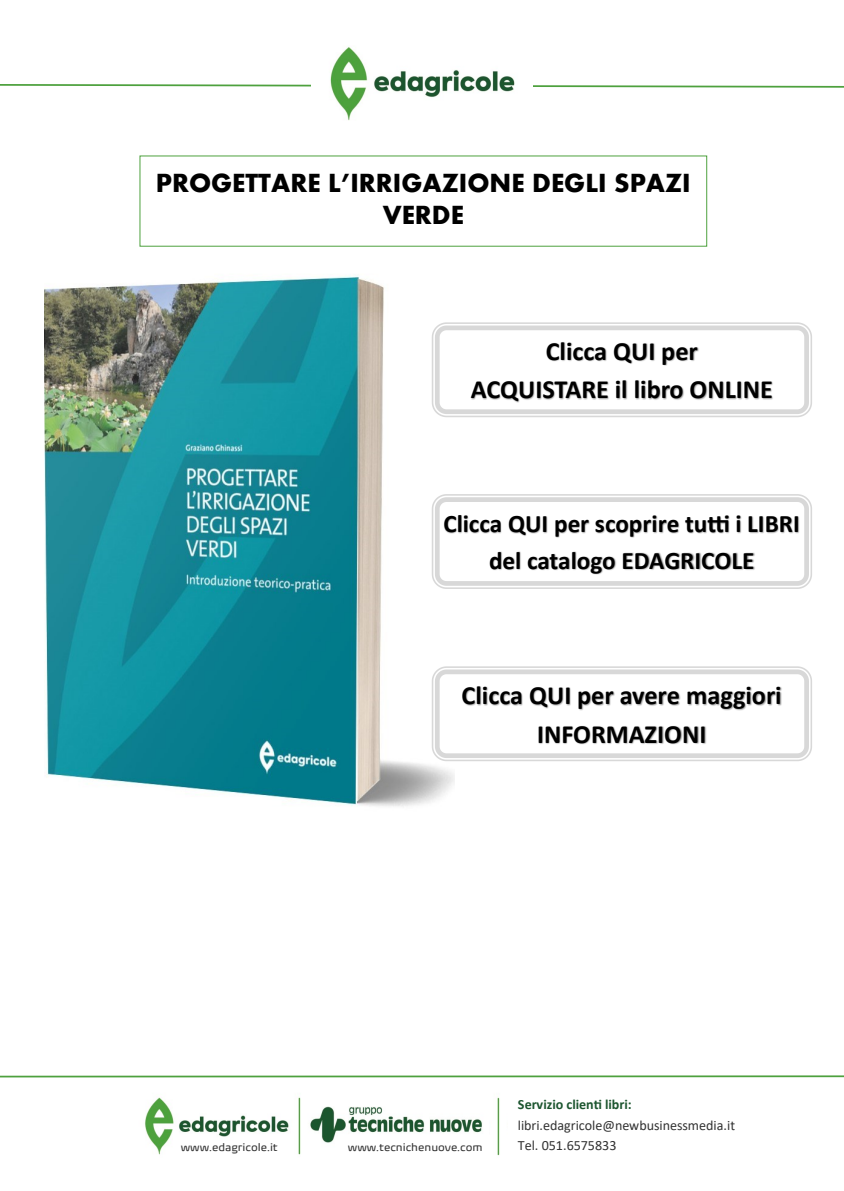
<style>
.page{position:relative;width:844px;height:1191px;background:#fff}
.page>*{position:absolute;margin:0;border:0;box-sizing:border-box;transform-origin:0 0}
.t1{font:700 27.12px/31.8px "Aharoni";color:#000;text-align:center}
.t2{font:700 26.25px "Calibri";color:#000}
.t3{font:700 25.2px "Calibri";letter-spacing:-.005em;color:#000}
.t4{font:14.17px "Calibri";color:#333}
.t5{font:14px "Calibri";letter-spacing:-.005em;color:#333}
.t6{font:700 14px "Calibri";color:#1c552f}
.t7{font:10.5px "Biome";letter-spacing:-.005em;color:#333}
</style>
<div class="page">
<img style="left:45px;top:275px;width:409px;height:532px">
<svg style="left:431px;top:322px;width:381px;height:95px"></svg>
<img style="left:528px;top:326px;width:158px;height:38px">
<img style="left:686px;top:326px;width:52px;height:38px">
<img style="left:453px;top:364px;width:338px;height:60px">
<svg style="left:431px;top:494px;width:381px;height:95px"></svg>
<img style="left:426px;top:499px;width:357px;height:58px">
<img style="left:783px;top:499px;width:29px;height:58px">
<img style="left:472px;top:536px;width:300px;height:53px">
<svg style="left:431px;top:666px;width:381px;height:95px"></svg>
<img style="left:444px;top:669px;width:320px;height:61px">
<img style="left:764px;top:669px;width:48px;height:61px">
<img style="left:519px;top:708px;width:205px;height:53px">
<svg style="left:0;top:84px;width:843px;height:4px"></svg>
<img style="left:312px;top:47px;width:220px;height:74px">
<img style="left:145px;top:1097px;width:337px;height:58px">
<hr style="left:0;top:1075px;width:843px;height:2px;background:#4ea13e">
<img style="left:497px;top:1097px;width:3px;height:59px">
<h2 class="t1" style="left:156px;top:169px;width:536px">PROGETTARE L’IRRIGAZIONE DEGLI SPAZI<br>VERDE</h2>
<p class="t2" style="left:545px;top:340px;width:154px">Clicca QUI per</p>
<p class="t2" style="left:470px;top:379px;width:303px">ACQUISTARE il libro ONLINE</p>
<p class="t3" style="left:443px;top:513px;width:358px">Clicca QUI per scoprire tutti i LIBRI</p>
<p class="t3" style="left:489px;top:550px;width:267px">del catalogo EDAGRICOLE</p>
<p class="t2" style="left:461px;top:684px;width:321px">Clicca QUI per avere maggiori</p>
<p class="t2" style="left:537px;top:723px;width:170px">INFORMAZIONI</p>
<p class="t7" style="left:181px;top:1140px;width:98px">www.edagricole.it</p>
<p class="t6" style="left:518px;top:1098px;width:115px">Servizio clienti libri:</p>
<p class="t5" style="left:518px;top:1119px;width:218px">libri.edagricole@newbusinessmedia.it</p>
<p class="t7" style="left:348px;top:1140px;width:136px">www.tecnichenuove.com</p>
<p class="t4" style="left:518px;top:1139px;width:100px">Tel. 051.6575833</p>
</div>
